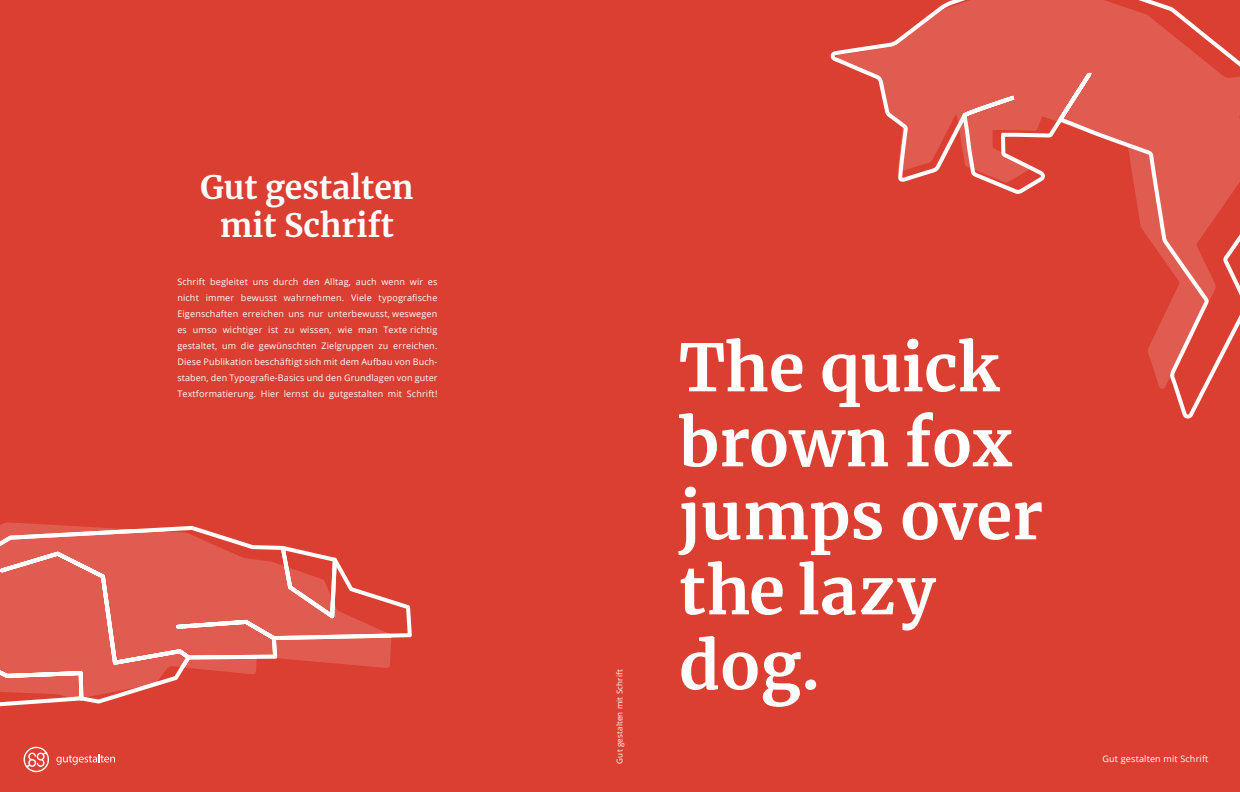
<style>
.page{position:relative;width:1240px;height:792px;background:#fff}
.page>*{position:absolute;margin:0;border:0;box-sizing:border-box;transform-origin:0 0}
.t1{font:700 65px/74.5px "Merriweather";color:#fff}
.t2{font:700 32px/38.4px "Merriweather";color:#fff;text-align:center}
.t3{font:9px/16px "Open Sans";letter-spacing:.02em;color:#fff;text-align:justify}
.t4{font:8px "Open Sans";letter-spacing:.02em;color:#fff}
</style>
<div class="page">
<div style="left:0;top:0;width:1239px;height:792px;background:#db3f32"></div>
<svg style="left:0;top:599px;width:412px;height:108px"></svg>
<svg style="left:0;top:523px;width:202px;height:6px"></svg>
<svg style="left:0;top:529px;width:391px;height:170px;fill:#e05b50"></svg>
<svg style="left:24px;top:747px;width:25px;height:25px"></svg>
<svg style="left:56px;top:754px;width:59px;height:11px"></svg>
<svg style="left:830px;top:0;width:409px;height:419px"></svg>
<h2 class="t2" style="left:200px;top:167px;width:215px">Gut gestalten mit Schrift</h2>
<p class="t3" style="left:177px;top:273px;width:262px">Schrift begleitet uns durch den Alltag, auch wenn wir es nicht immer bewusst wahrnehmen. Viele typografische Eigenschaften erreichen uns nur unterbewusst, weswegen es umso wichtiger ist zu wissen, wie man Texte richtig gestaltet, um die gewünschten Zielgruppen zu erreichen.<br>Diese Publikation beschäftigt sich mit dem Aufbau von Buch&shy;staben, den Typografie-Basics und den Grundlagen von guter Textformatierung. Hier lernst du gutgestalten mit Schrift!</p>
<p class="t4" style="left:614px;top:764px;width:96px;rotate:-90deg">Gut gestalten mit Schrift</p>
<h1 class="t1" style="left:679px;top:329px;width:365px">The quick brown fox jumps over the lazy dog.</h1>
<p class="t3" style="left:1102px;top:751px;width:107px">Gut gestalten mit Schrift</p>
</div>
